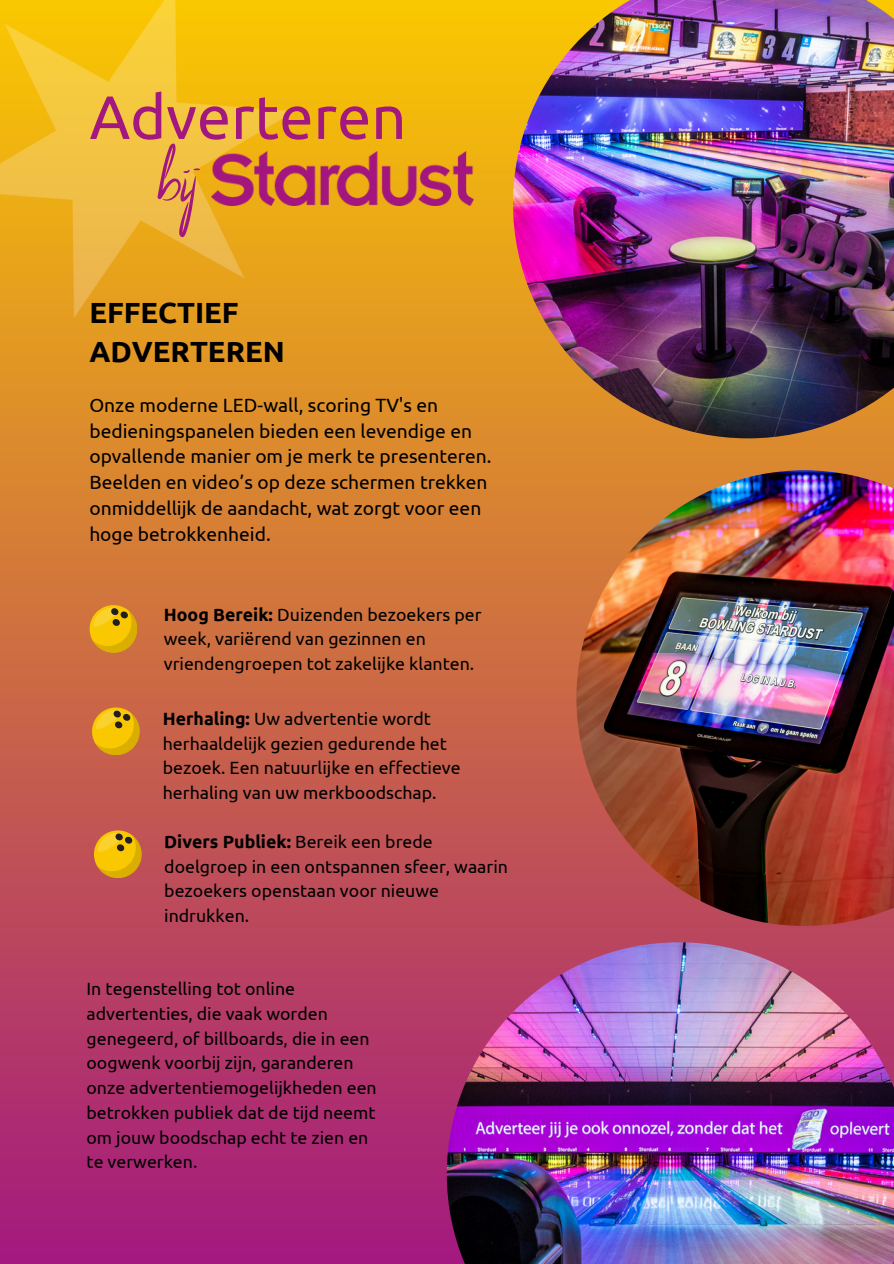
<style>
.page{position:relative;width:894px;height:1264px;background:#fff}
.page>*{position:absolute;margin:0;border:0;box-sizing:border-box;transform-origin:0 0}
.t1{font:122.85px "Nalika Signature";color:#a31780}
.t2{font:61.2px "Ubuntu";color:#a31780}
.t3{font:700 29.1px/39.8px "Ubuntu";color:#000}
.t4{font:19.2px/25.8px "Ubuntu";color:#000}
.t5{font:17.7px/24.8px "Ubuntu";color:#000}
.s1{font-weight:700}
</style>
<div class="page">
<div style="left:0;top:0;width:893px;height:1263px;background:linear-gradient(to bottom,#fac800,#a4187f)"></div>
<img style="left:513px;top:0;width:380px;height:438px">
<img style="left:576px;top:470px;width:317px;height:455px">
<img style="left:446px;top:942px;width:447px;height:321px">
<img style="left:0;top:0;width:294px;height:318px">
<svg style="left:90px;top:605px;width:47px;height:47px"></svg>
<svg style="left:92px;top:707px;width:47px;height:47px"></svg>
<svg style="left:94px;top:830px;width:47px;height:47px"></svg>
<img style="left:211px;top:151px;width:262px;height:54px">
<p class="t2" style="left:90px;top:82px;width:318px">Adverteren</p>
<h3 class="t1" style="left:160px;top:128px;width:41px">bij</h3>
<p class="t3" style="left:89px;top:292px;width:197px">EFFECTIEF<br>ADVERTEREN</p>
<p class="t4" style="left:89px;top:391px;width:404px">Onze moderne LED-wall, scoring TV's en bedieningspanelen bieden een levendige en opvallende manier om je merk te presenteren.<br>Beelden en video’s op deze schermen trekken onmiddellijk de aandacht, wat zorgt voor een hoge betrokkenheid.</p>
<p class="t5" style="left:164px;top:601px;width:319px"><span class="s1">Hoog Bereik:</span> Duizenden bezoekers per week, variërend van gezinnen en vriendengroepen tot zakelijke klanten.</p>
<p class="t5" style="left:163px;top:706px;width:299px"><span class="s1">Herhaling:</span> Uw advertentie wordt herhaaldelijk gezien gedurende het bezoek. Een natuurlijke en effectieve herhaling van uw merkboodschap.</p>
<p class="t5" style="left:164px;top:828px;width:345px"><span class="s1">Divers Publiek:</span> Bereik een brede doelgroep in een ontspannen sfeer, waarin bezoekers openstaan voor nieuwe indrukken.</p>
<p class="t5" style="left:86px;top:976px;width:291px">In tegenstelling tot online advertenties, die vaak worden genegeerd, of billboards, die in een oogwenk voorbij zijn, garanderen onze advertentiemogelijkheden een betrokken publiek dat de tijd neemt om jouw boodschap echt te zien en te verwerken.</p>
</div>
